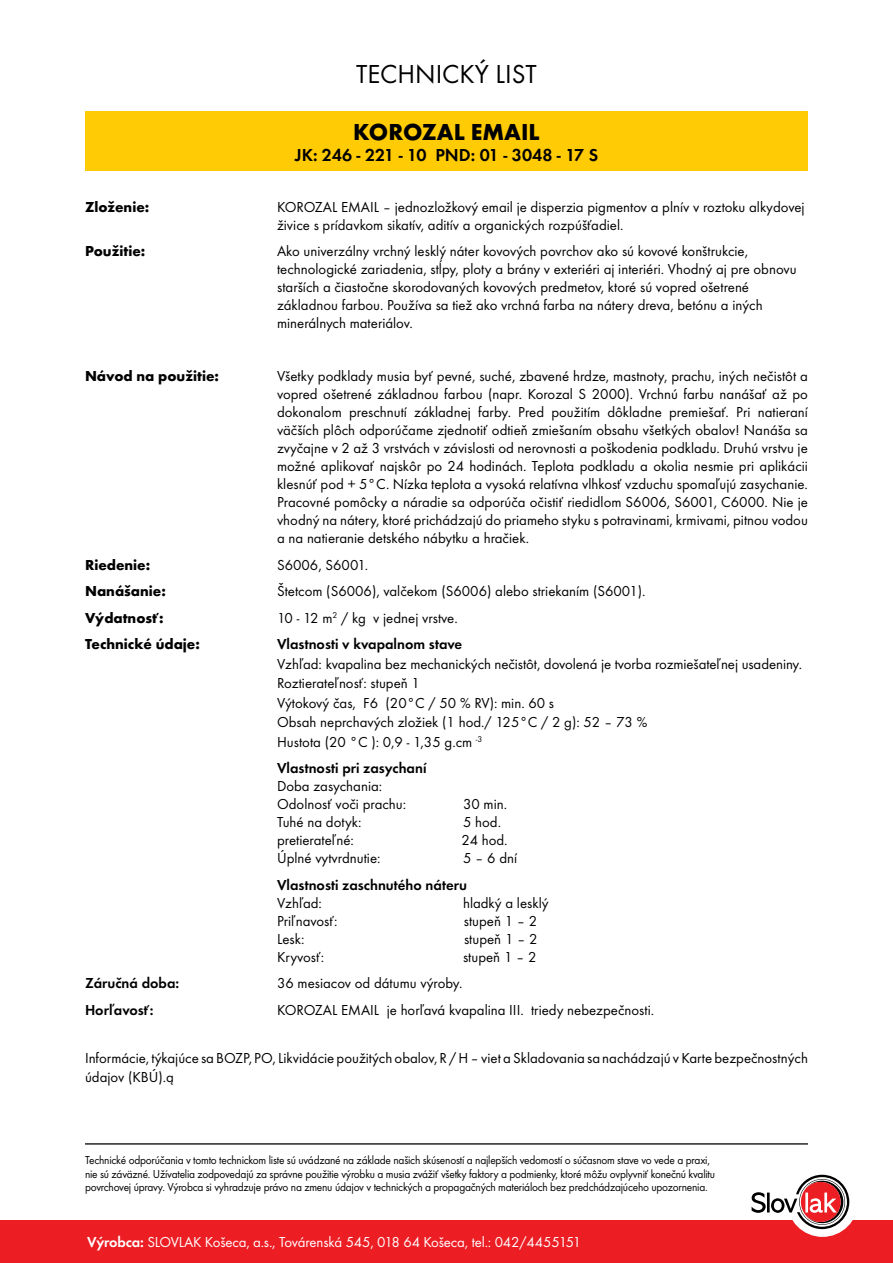
<style>
.page{position:relative;width:893px;height:1263px;background:#fff}
.page>*{position:absolute;margin:0;border:0;box-sizing:border-box;transform-origin:0 0}
.t1{font:27px "Futura TOT";color:#000}
.t2{font:700 24px "Futura TOT";color:#000}
.t3{font:600 18px "Futura TOT";color:#000}
.t4{font:15px/18px "Futura TOT";color:#000}
.t5{font:600 15px "Futura TOT";color:#000}
.t6{font:700 15px "Futura TOT";color:#000}
.t7{font:15px "Futura TOT";letter-spacing:-.01em;color:#fff}
.t8{font:12px/13.5px "Futura TOT";letter-spacing:-.02em;color:#000;scale:.95 1}
.s1{font-weight:600}
</style>
<div class="page">
<div style="left:85px;top:111px;width:723px;height:60px;background:#ffcb05"></div>
<div style="left:0;top:1220px;width:893px;height:43px;background:#ed1d24"></div>
<hr style="left:85px;top:1143px;width:723px;height:1px;background:#000">
<div style="left:787px;top:1166px;width:71px;height:71px;background:#fff;border-radius:50%"></div>
<svg style="left:752px;top:1175px;width:97px;height:54px"></svg>
<h1 class="t1" style="left:356px;top:58px;width:182px">TECHNICKÝ LIST</h1>
<h2 class="t2" style="left:353px;top:117px;width:188px">KOROZAL EMAIL</h2>
<p class="t3" style="left:295px;top:144px;width:305px">JK: 246 - 221 - 10 PND: 01 - 3048 - 17 S</p>
<p class="t6" style="left:85px;top:197px;width:66px">Zloženie:</p>
<p class="t4" style="left:277px;top:197px;width:529px">KOROZAL EMAIL – jednozložkový email je disperzia pigmentov a plnív v roztoku alkydovej živice s prídavkom sikatív, aditív a organických rozpúšťadiel.</p>
<p class="t6" style="left:85px;top:242px;width:62px">Použitie:</p>
<p class="t4" style="left:277px;top:242px;width:521px">Ako univerzálny vrchný lesklý náter kovových povrchov ako sú kovové konštrukcie, technologické zariadenia, stĺpy, ploty a brány v exteriéri aj interiéri. Vhodný aj pre obnovu starších a čiastočne skorodovaných kovových predmetov, ktoré sú vopred ošetrené základnou farbou. Používa sa tiež ako vrchná farba na nátery dreva, betónu a iných minerálnych materiálov.</p>
<p class="t6" style="left:85px;top:367px;width:135px">Návod na použitie:</p>
<p class="t4" style="left:277px;top:367px;width:532px;text-align:justify">Všetky podklady musia byť pevné, suché, zbavené hrdze, mastnoty, prachu, iných nečistôt a vopred ošetrené základnou farbou (napr. Korozal S 2000). Vrchnú farbu nanášať až po dokonalom preschnutí základnej farby. Pred použitím dôkladne premiešať. Pri natieraní väčších plôch odporúčame zjednotiť odtieň zmiešaním obsahu všetkých obalov! Nanáša sa zvyčajne v 2 až 3 vrstvách v závislosti od nerovnosti a poškodenia podkladu. Druhú vrstvu je možné aplikovať najskôr po 24 hodinách. Teplota podkladu a okolia nesmie pri aplikácii klesnúť pod + 5°C. Nízka teplota a vysoká relatívna vlhkosť vzduchu spomaľujú zasychanie.<br>Pracovné pomôcky a náradie sa odporúča očistiť riedidlom S6006, S6001, C6000. Nie je vhodný na nátery, ktoré prichádzajú do priameho styku s potravinami, krmivami, pitnou vodou a na natieranie detského nábytku a hračiek.</p>
<p class="t6" style="left:85px;top:555px;width:67px">Riedenie:</p>
<p class="t4" style="left:277px;top:555px;width:93px">S6006, S6001.</p>
<p class="t6" style="left:85px;top:582px;width:82px">Nanášanie:</p>
<p class="t4" style="left:277px;top:582px;width:370px">Štetcom (S6006), valčekom (S6006) alebo striekaním (S6001).</p>
<p class="t6" style="left:85px;top:608px;width:80px">Výdatnosť:</p>
<p class="t4" style="left:277px;top:608px;width:182px">10 - 12 m<sup>2</sup> / kg v jednej vrstve.</p>
<p class="t6" style="left:85px;top:635px;width:116px">Technické údaje:</p>
<p class="t5" style="left:277px;top:635px;width:187px">Vlastnosti v kvapalnom stave</p>
<p class="t4" style="left:277px;top:654px;width:526px;line-height:19.5px">Vzhľad: kvapalina bez mechanických nečistôt, dovolená je tvorba rozmiešateľnej usadeniny.<br>Roztierateľnosť: stupeň 1<br>Výtokový čas, F6 (20°C / 50 % RV): min. 60 s<br>Obsah neprchavých zložiek (1 hod./ 125°C / 2 g): 52 – 73 %<br>Hustota (20 °C ): 0,9 - 1,35 g.cm <sup>-3</sup></p>
<p class="t5" style="left:277px;top:759px;width:151px">Vlastnosti pri zasychaní</p>
<p class="t4" style="left:277px;top:777px;width:131px">Doba zasychania:<br>Odolnosť voči prachu:</p>
<p class="t4" style="left:463px;top:795px;width:46px">30 min.</p>
<p class="t4" style="left:277px;top:813px;width:86px">Tuhé na dotyk:</p>
<p class="t4" style="left:463px;top:813px;width:39px">5 hod.</p>
<p class="t4" style="left:277px;top:831px;width:78px">pretierateľné:</p>
<p class="t4" style="left:462px;top:831px;width:48px">24 hod.</p>
<p class="t4" style="left:277px;top:849px;width:105px">Úplné vytvrdnutie:</p>
<p class="t4" style="left:463px;top:849px;width:56px">5 – 6 dní</p>
<p class="t5" style="left:277px;top:876px;width:192px">Vlastnosti zaschnutého náteru</p>
<p class="t4" style="left:277px;top:894px;width:46px">Vzhľad:</p>
<p class="t4" style="left:463px;top:894px;width:87px">hladký a lesklý</p>
<p class="t4" style="left:277px;top:912px;width:62px">Priľnavosť:</p>
<p class="t4" style="left:464px;top:912px;width:75px">stupeň 1 – 2</p>
<p class="t4" style="left:277px;top:930px;width:29px">Lesk:</p>
<p class="t4" style="left:464px;top:930px;width:75px">stupeň 1 – 2</p>
<p class="t4" style="left:277px;top:948px;width:49px">Kryvosť:</p>
<p class="t4" style="left:463px;top:948px;width:75px">stupeň 1 – 2</p>
<p class="t5" style="left:85px;top:974px;width:96px">Záručná doba:</p>
<p class="t4" style="left:277px;top:974px;width:187px">36 mesiacov od dátumu výroby.</p>
<p class="t5" style="left:85px;top:1001px;width:70px">Horľavosť:</p>
<p class="t4" style="left:277px;top:1001px;width:379px">KOROZAL EMAIL je horľavá kvapalina III. triedy nebezpečnosti.</p>
<p class="t4" style="left:85px;top:1049px;width:724px">Informácie, týkajúce sa BOZP, PO, Likvidácie použitých obalov, R / H – viet a Skladovania sa nachádzajú v Karte bezpečnostných údajov (KBÚ).ą</p>
<p class="t8" style="left:85px;top:1153px;width:665px">Technické odporúčania v tomto technickom liste sú uvádzané na základe našich skúseností a najlepších vedomostí o súčasnom stave vo vede a praxi, nie sú záväzné. Užívatelia zodpovedajú za správne použitie výrobku a musia zvážiť všetky faktory a podmienky, ktoré môžu ovplyvniť konečnú kvalitu povrchovej úpravy. Výrobca si vyhradzuje právo na zmenu údajov v technických a propagačných materiáloch bez predchádzajúceho upozornenia.</p>
<p class="t7" style="left:87px;top:1233px;width:496px"><span class="s1">Výrobca:</span> SLOVLAK Košeca, a.s., Továrenská 545, 018 64 Košeca, tel.: 042/4455151</p>
</div>
